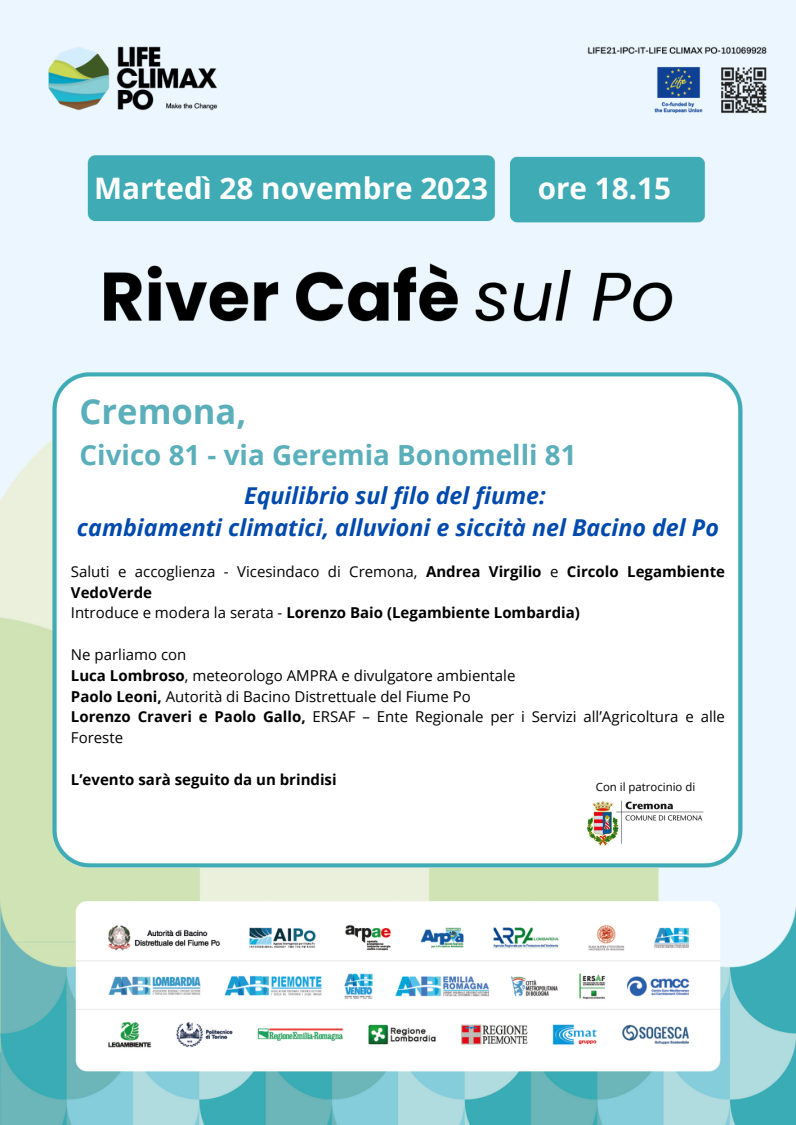
<style>
.page{position:relative;width:796px;height:1125px;background:#fff}
.page>*{position:absolute;margin:0;border:0;box-sizing:border-box;transform-origin:0 0}
.t1{font:700 34.5px "Open Sans";color:#5aafba}
.t2{font:700 29.7px "Open Sans";color:#fefefd}
.t3{font:700 27.75px "Open Sans";color:#5aafba}
.t4{font:italic 700 23.25px "Open Sans";color:#004aad}
.t5{font:15px/20.9px "Open Sans";color:#000}
.t6{font:700 15px "Open Sans";color:#000}
.t7{font:11.4px "Open Sans";color:#000}
.s1{font-weight:700}
.s2{font-weight:400}
</style>
<div class="page">
<img style="left:0;top:0;width:795px;height:1125px">
<img style="left:587px;top:800px;width:116px;height:45px">
<p class="t2" style="left:94px;top:167px;width:395px">Martedì 28 novembre 2023</p>
<p class="t2" style="left:537px;top:167px;width:135px">ore 18.15</p>
<p class="t1" style="left:80px;top:388px;width:168px">Cremona,</p>
<p class="t3" style="left:80px;top:435px;width:498px">Civico 81 - via Geremia Bonomelli 81</p>
<p class="t4" style="left:244px;top:480px;width:303px">Equilibrio sul filo del fiume:</p>
<p class="t4" style="left:77px;top:512px;width:643px">cambiamenti climatici, alluvioni e siccità nel Bacino del Po</p>
<p class="t5" style="left:71px;top:561px;width:655px">Saluti e accoglienza - Vicesindaco di Cremona, <span class="s1">Andrea Virgilio</span> e <span class="s1">Circolo Legambiente<br>VedoVerde</span></p>
<p class="t6" style="left:71px;top:602px;width:510px"><span class="s2">Introduce e modera la serata -</span> Lorenzo Baio (Legambiente Lombardia)</p>
<p class="t5" style="left:71px;top:644px;width:117px">Ne parliamo con</p>
<p class="t5" style="left:71px;top:665px;width:446px"><span class="s1">Luca Lombroso</span>, meteorologo AMPRA e divulgatore ambientale</p>
<p class="t5" style="left:71px;top:685px;width:401px"><span class="s1">Paolo Leoni,</span> Autorità di Bacino Distrettuale del Fiume Po</p>
<p class="t5" style="left:71px;top:706px;width:655px"><span class="s1">Lorenzo Craveri e Paolo Gallo,</span> ERSAF – Ente Regionale per i Servizi all’Agricoltura e alle<br>Foreste</p>
<p class="t6" style="left:71px;top:769px;width:267px">L’evento sarà seguito da un brindisi</p>
<p class="t7" style="left:595px;top:779px;width:101px">Con il patrocinio di</p>
</div>
